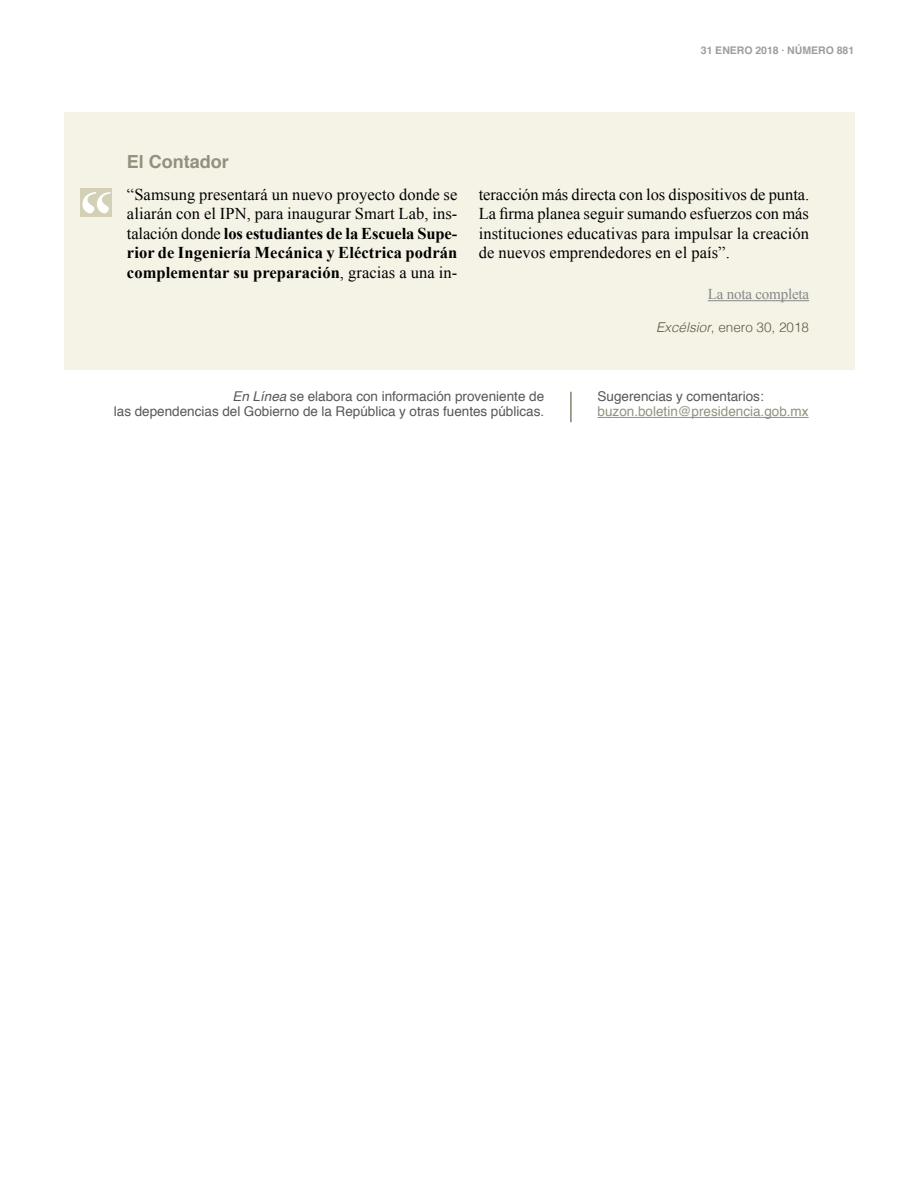
<style>
.page{position:relative;width:918px;height:1188px;background:#fff}
.page>*{position:absolute;margin:0;border:0;box-sizing:border-box;transform-origin:0 0}
.t1{font:700 18px "Helvetica";color:#92907e}
.t2{font:16.5px/19.5px "Times New Roman";letter-spacing:.005em;color:#000;text-align:justify}
.t3{font:15px "Times New Roman";letter-spacing:-.015em;color:#878787}
.t4{font:13.5px/15px "Helvetica";color:#575756;text-align:right}
.t5{font:13.5px "Helvetica";color:#92907e}
.t6{font:300 13.5px "Helvetica";color:#5b5940}
.t7{font:700 10.5px "Helvetica";color:#9d9d9c}
.s1{font-weight:700}
.s2{font-style:italic}
</style>
<div class="page">
<div style="left:64px;top:112px;width:790px;height:258px;background:#f5f3e6"></div>
<hr style="left:598px;top:417px;width:211px;height:1px;background:#92907e">
<hr style="left:570px;top:392px;width:2px;height:30px;background:#83816d">
<div style="left:80px;top:189px;width:32px;height:28px;background:#d4d0b5"></div>
<svg style="left:82px;top:192px;width:29px;height:21px"></svg>
<hr style="left:708px;top:300px;width:101px;height:1px;background:#878787">
<p class="t1" style="left:127px;top:147px;width:103px">El Contador</p>
<p class="t7" style="left:701px;top:42px;width:155px">31 ENERO 2018 · NÚMERO 881</p>
<p class="t2" style="left:127px;top:184px;width:332px">“Samsung presentará un nuevo proyecto donde se aliarán con el IPN, para inaugurar Smart Lab, ins&shy;talación donde <span class="s1">los estudiantes de la Escuela Supe&shy;rior de Ingeniería Mecánica y Eléctrica podrán complementar su preparación</span>, gracias a una in-</p>
<p class="t2" style="left:479px;top:184px;width:332px">teracción más directa con los dispositivos de punta.<br>La firma planea seguir sumando esfuerzos con más instituciones educativas para impulsar la creación de nuevos emprendedores en el país”.</p>
<p class="t3" style="left:708px;top:284px;width:103px">La nota completa</p>
<p class="t6" style="left:656px;top:315px;width:155px"><span class="s2">Excélsior</span>, enero 30, 2018</p>
<p class="t4" style="left:114px;top:390px;width:432px"><span class="s2">En Línea</span> se elabora con información proveniente de<br>las dependencias del Gobierno de la República y otras fuentes públicas.</p>
<p class="t4" style="left:598px;top:390px;width:168px">Sugerencias y comentarios:</p>
<p class="t5" style="left:598px;top:401px;width:213px">buzon.boletin@presidencia.gob.mx</p>
</div>
